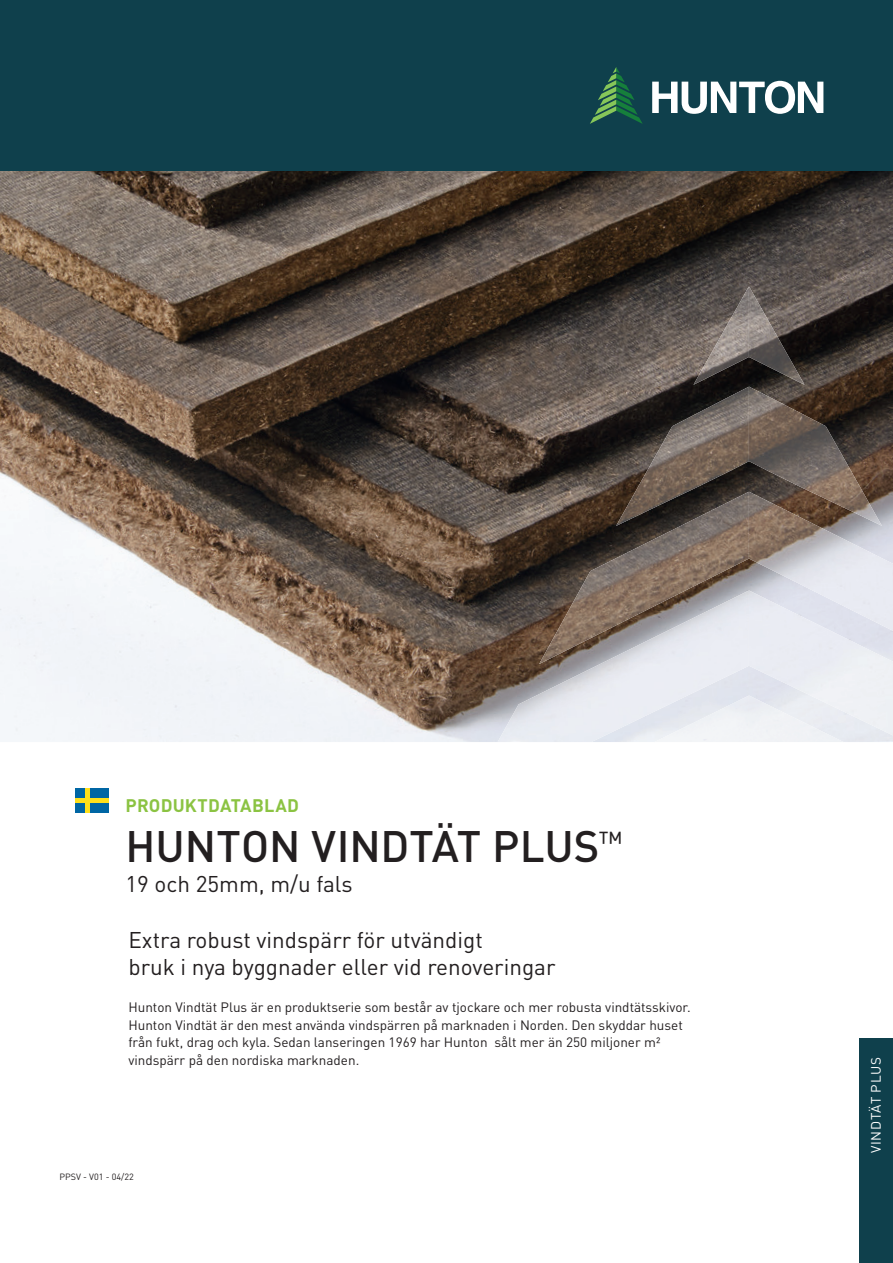
<style>
.page{position:relative;width:893px;height:1263px;background:#fff}
.page>*{position:absolute;margin:0;border:0;box-sizing:border-box;transform-origin:0 0}
.t1{font:500 43.5px "DINOT";letter-spacing:-.005em;color:#231f20}
.t2{font:22.5px/27px "DINOT";color:#231f20}
.t3{font:700 18px "DINOT";letter-spacing:.01em;color:#8bc342}
.t4{font:13.5px/18px "DINOT";color:#231f20}
.t5{font:13.5px "DINOT";letter-spacing:.045em;color:#fff}
.t6{font:9px "DINOT";color:#231f20}
</style>
<div class="page">
<img style="left:0;top:170px;width:893px;height:572px">
<img style="left:616px;top:387px;width:266px;height:105px">
<img style="left:749px;top:492px;width:144px;height:98px">
<img style="left:749px;top:590px;width:144px;height:145px">
<div style="left:749px;top:695px;width:95px;height:47px;background:#edf0f4"></div>
<img style="left:693px;top:286px;width:111px;height:99px">
<img style="left:539px;top:492px;width:210px;height:98px">
<img style="left:498px;top:590px;width:251px;height:152px">
<div style="left:0;top:0;width:893px;height:170px;background:#0f404c"></div>
<svg style="left:652px;top:81px;width:171px;height:33px"></svg>
<svg style="left:590px;top:67px;width:53px;height:57px"></svg>
<div style="left:859px;top:1039px;width:34px;height:224px;background:#0f404c"></div>
<div style="left:75px;top:788px;width:34px;height:24px;background:#0066a4"></div>
<div style="left:85px;top:788px;width:5px;height:24px;background:#ffe01b"></div>
<div style="left:75px;top:798px;width:34px;height:5px;background:#ffe01b"></div>
<h3 class="t3" style="left:126px;top:793px;width:175px">PRODUKTDATABLAD</h3>
<h1 class="t1" style="left:126px;top:819px;width:498px">HUNTON VINDTÄT PLUS<sup>™</sup></h1>
<h2 class="t2" style="left:125px;top:870px;width:229px">19 och 25mm, m/u fals</h2>
<h2 class="t2" style="left:128px;top:926px;width:429px">Extra robust vindspärr för utvändigt<br>bruk i nya byggnader eller vid renoveringar</h2>
<p class="t4" style="left:128px;top:997px;width:564px">Hunton Vindtät Plus är en produktserie som består av tjockare och mer robusta vindtätsskivor.<br>Hunton Vindtät är den mest använda vindspärren på marknaden i Norden. Den skyddar huset från fukt, drag och kyla. Sedan lanseringen 1969 har Hunton sålt mer än 250 miljoner m² vindspärr på den nordiska marknaden.</p>
<p class="t6" style="left:60px;top:1171px;width:76px">PPSV - V01 - 04/22</p>
<p class="t5" style="left:867px;top:1153px;width:98px;rotate:-90deg">VINDTÄT PLUS</p>
</div>
